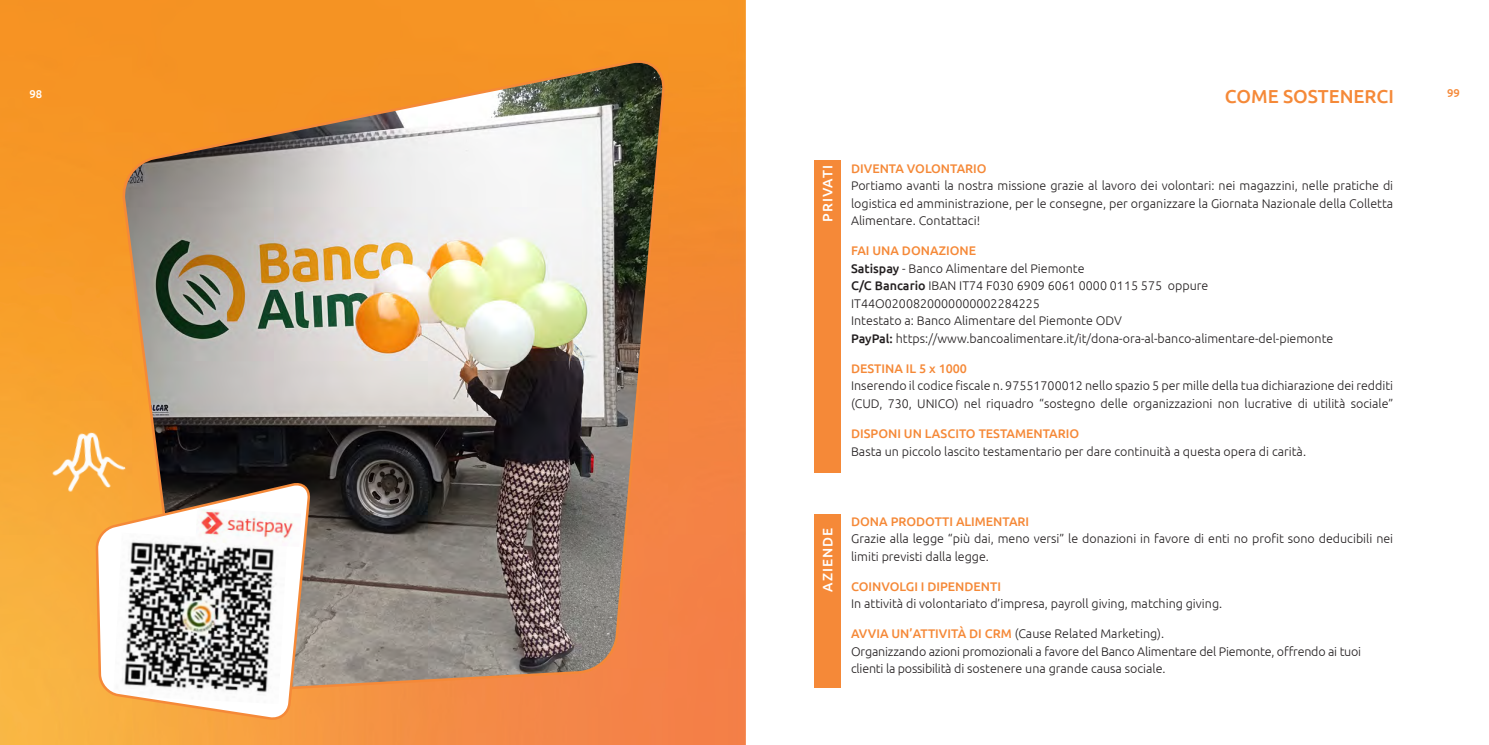
<style>
.page{position:relative;width:1489px;height:745px;background:#fff}
.page>*{position:absolute;margin:0;border:0;box-sizing:border-box;transform-origin:0 0}
.t1{font:500 18.75px "Ubuntu";color:#f58938}
.t2{font:500 13.75px "Ubuntu";letter-spacing:.075em;color:#fff}
.t3{font:300 12.5px/17.5px "Ubuntu";color:#231f20}
.t4{font:500 12.5px "Ubuntu";color:#f58938}
.t5{font:500 11.25px "Ubuntu";color:#f58938}
.t6{font:500 11.25px "Ubuntu";color:#fff}
.s1{font-weight:500;color:#f58938}
.s2{font-weight:500}
</style>
<div class="page">
<img style="left:0;top:0;width:745px;height:744px">
<div style="left:814px;top:160px;width:26px;height:313px;background:#f58938"></div>
<div style="left:814px;top:514px;width:26px;height:173px;background:#f58938"></div>
<img style="left:119px;top:58px;width:546px;height:636px">
<svg style="left:97px;top:482px;width:215px;height:240px"></svg>
<img style="left:195px;top:508px;width:106px;height:38px">
<img style="left:35px;top:415px;width:94px;height:97px">
<p class="t6" style="left:30px;top:86px;width:14px">98</p>
<h1 class="t1" style="left:1224px;top:84px;width:170px">COME SOSTENERCI</h1>
<p class="t2" style="left:819px;top:222px;width:58px;rotate:-90deg">PRIVATI</p>
<p class="t4" style="left:851px;top:160px;width:137px">DIVENTA VOLONTARIO</p>
<p class="t3" style="left:851px;top:176px;width:543px;text-align:justify">Portiamo avanti la nostra missione grazie al lavoro dei volontari: nei magazzini, nelle pratiche di logistica ed amministrazione, per le consegne, per organizzare la Giornata Nazionale della Colletta Alimentare. Contattaci!</p>
<p class="t3" style="left:851px;top:241px;width:484px"><span class="s1">FAI UNA DONAZIONE<br></span><span class="s2">Satispay</span> - Banco Alimentare del Piemonte<br><span class="s2">C/C Bancario</span> IBAN IT74 F030 6909 6061 0000 0115 575 oppure IT44O0200820000000002284225<br>Intestato a: Banco Alimentare del Piemonte ODV<br><span class="s2">PayPal:</span> https://www.bancoalimentare.it/it/dona-ora-al-banco-alimentare-del-piemonte</p>
<p class="t4" style="left:851px;top:360px;width:117px">DESTINA IL 5 x 1000</p>
<p class="t3" style="left:851px;top:376px;width:543px">Inserendo il codice fiscale n. 97551700012 nello spazio 5 per mille della tua dichiarazione dei redditi (CUD, 730, UNICO) nel riquadro “sostegno delle organizzazioni non lucrative di utilità sociale”</p>
<p class="t4" style="left:851px;top:425px;width:230px">DISPONI UN LASCITO TESTAMENTARIO</p>
<p class="t3" style="left:851px;top:441px;width:456px">Basta un piccolo lascito testamentario per dare continuità a questa opera di carità.</p>
<p class="t2" style="left:819px;top:591px;width:66px;rotate:-90deg">AZIENDE</p>
<p class="t4" style="left:851px;top:513px;width:180px">DONA PRODOTTI ALIMENTARI</p>
<p class="t3" style="left:851px;top:529px;width:543px">Grazie alla legge “più dai, meno versi” le donazioni in favore di enti no profit sono deducibili nei limiti previsti dalla legge.</p>
<p class="t4" style="left:851px;top:578px;width:151px">COINVOLGI I DIPENDENTI</p>
<p class="t3" style="left:851px;top:594px;width:372px">In attività di volontariato d’impresa, payroll giving, matching giving.</p>
<p class="t3" style="left:851px;top:624px;width:511px"><span class="s1">AVVIA UN’ATTIVITÀ DI CRM</span> (Cause Related Marketing).<br>Organizzando azioni promozionali a favore del Banco Alimentare del Piemonte, offrendo ai tuoi clienti la possibilità di sostenere una grande causa sociale.</p>
<p class="t5" style="left:1446px;top:86px;width:14px">99</p>
</div>
